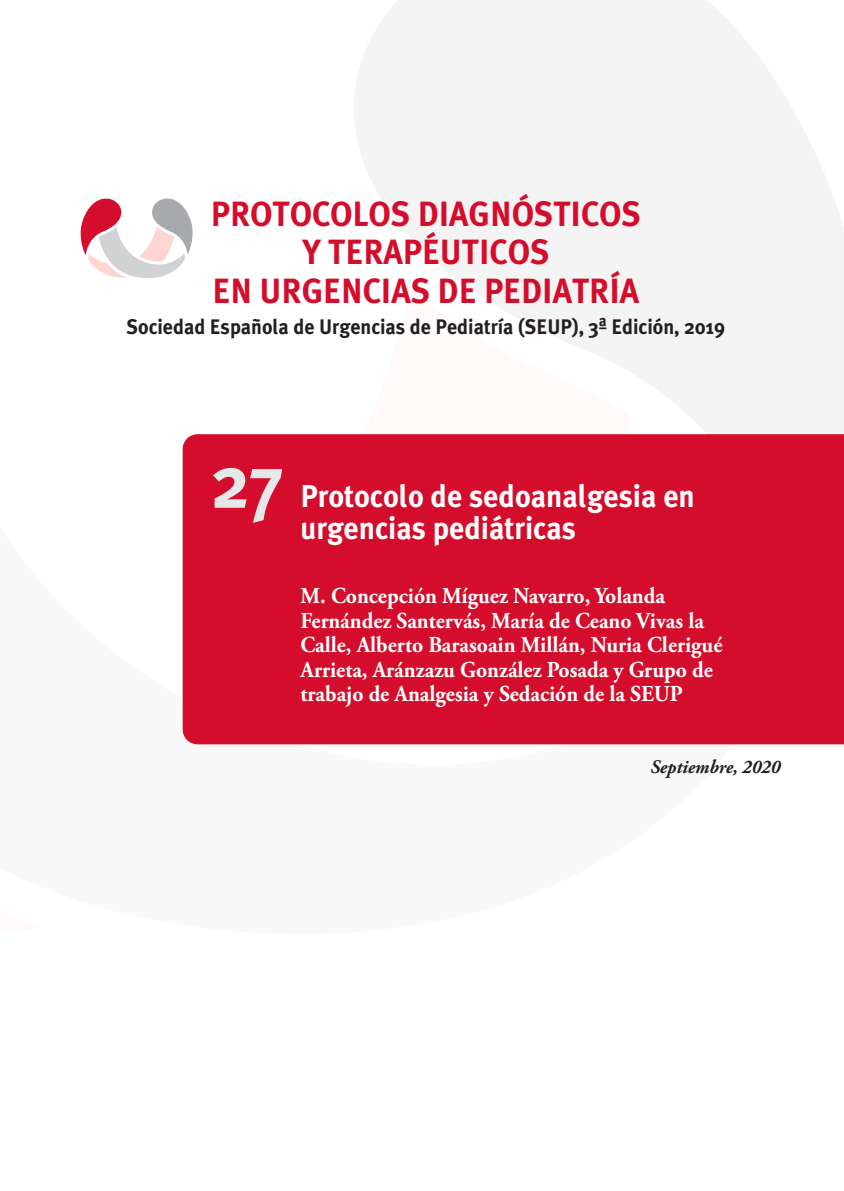
<style>
.page{position:relative;width:844px;height:1191px;background:#fff}
.page>*{position:absolute;margin:0;border:0;box-sizing:border-box;transform-origin:0 0}
.tx{font:700 75.6px "Meta Plus";color:#e6e7e9;scale:.95 1}
.tx-2{font:700 35px "Meta Plus";color:#d30d2b;scale:.95 1}
.tx-3{font:700 31.5px/31.5px "Meta Plus";color:#fff;scale:.95 1}
.tx-4{font:700 22.75px/24.5px "Adobe Garamond Pro";color:#fff;scale:.95 1}
.tx-5{font:700 21px "Meta Plus";color:#231f20;scale:.95 1}
.tx-6{font:italic 700 19.25px "Adobe Garamond Pro";color:#231f20;scale:.95 1}
</style>
<div class="page">
<svg style="left:354px;top:0;width:489px;height:434px;fill:#f4f4f5"></svg>
<svg style="left:354px;top:290px;width:277px;height:144px"></svg>
<svg style="left:80px;top:198px;width:112px;height:80px"></svg>
<div style="left:183px;top:434px;width:660px;height:310px;background:#d30d2b"></div>
<p class="tx-2" style="left:211px;top:193px;width:454px">PROTOCOLOS DIAGNÓSTICOS</p>
<p class="tx-2" style="left:302px;top:232px;width:261px">Y TERAPÉUTICOS</p>
<p class="tx-2" style="left:212px;top:270px;width:450px">EN URGENCIAS DE PEDIATRÍA</p>
<p class="tx-5" style="left:126px;top:315px;width:631px">Sociedad Española de Urgencias de Pediatría (SEUP), 3ª Edición, 2019</p>
<p class="tx" style="left:211px;top:438px;width:77px">27</p>
<p class="tx-3" style="left:300px;top:480px;width:416px">Protocolo de sedoanalgesia en urgencias pediátricas</p>
<p class="tx-4" style="left:300px;top:584px;width:445px">M. Concepción Míguez Navarro, Yolanda Fernández Santervás, María de Ceano Vivas la Calle, Alberto Barasoain Millán, Nuria Clerigué Arrieta, Aránzazu González Posada y Grupo de trabajo de Analgesia y Sedación de la SEUP</p>
<p class="tx-6" style="left:650px;top:756px;width:138px">Septiembre, 2020</p>
</div>
